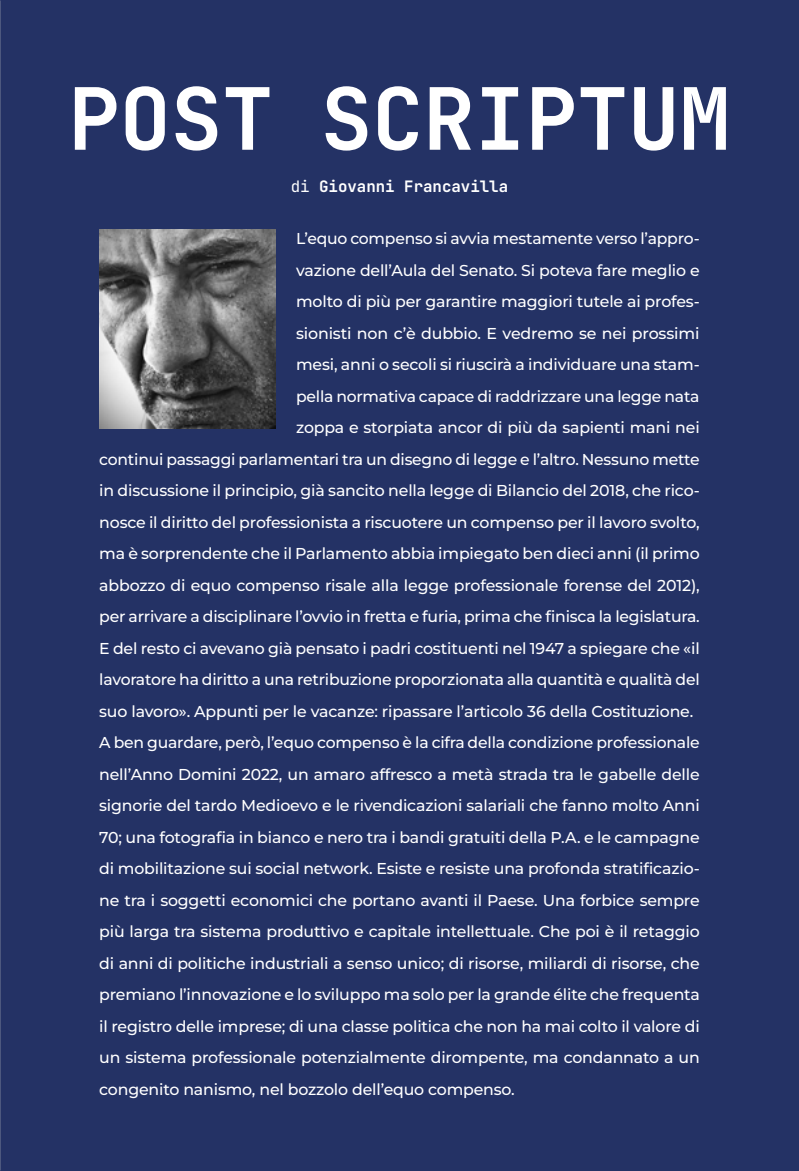
<style>
.page{position:relative;width:799px;height:1171px;background:#243265}
.page>*{position:absolute;margin:0;border:0;box-sizing:border-box;transform-origin:0 0}
.t1{font:700 85.75px "Jet Brains Mono";letter-spacing:-.005em;color:#fff}
.t2{font:500 15.75px "Montserrat";letter-spacing:-.01em;color:#fff}
.t3{font:700 15.75px "Jet Brains Mono";color:#fff}
.s1{font-weight:400}
</style>
<div class="page">
<img style="left:0;top:0;width:1px;height:1171px">
<img style="left:99px;top:229px;width:176px;height:200px">
<h1 class="t1" style="left:68px;top:62px;width:664px">POST SCRIPTUM</h1>
<p class="t3" style="left:291px;top:176px;width:219px"><span class="s1">di</span> Giovanni Francavilla</p>
<p class="t2" style="left:296px;top:228px;width:405px">L’equo compenso si avvia mestamente verso l’appro-</p>
<p class="t2" style="left:296px;top:260px;width:405px">vazione dell’Aula del Senato. Si poteva fare meglio e</p>
<p class="t2" style="left:296px;top:291px;width:405px">molto di più per garantire maggiori tutele ai profes-</p>
<p class="t2" style="left:296px;top:323px;width:405px">sionisti non c’è dubbio. E vedremo se nei prossimi</p>
<p class="t2" style="left:296px;top:354px;width:405px">mesi, anni o secoli si riuscirà a individuare una stam-</p>
<p class="t2" style="left:296px;top:386px;width:405px">pella normativa capace di raddrizzare una legge nata</p>
<p class="t2" style="left:296px;top:417px;width:405px">zoppa e storpiata ancor di più da sapienti mani nei</p>
<p class="t2" style="left:99px;top:449px;width:602px">continui passaggi parlamentari tra un disegno di legge e l’altro. Nessuno mette</p>
<p class="t2" style="left:99px;top:480px;width:602px">in discussione il principio, già sancito nella legge di Bilancio del 2018, che rico-</p>
<p class="t2" style="left:99px;top:512px;width:602px">nosce il diritto del professionista a riscuotere un compenso per il lavoro svolto,</p>
<p class="t2" style="left:99px;top:543px;width:602px">ma è sorprendente che il Parlamento abbia impiegato ben dieci anni (il primo</p>
<p class="t2" style="left:99px;top:575px;width:602px">abbozzo di equo compenso risale alla legge professionale forense del 2012),</p>
<p class="t2" style="left:99px;top:606px;width:602px">per arrivare a disciplinare l’ovvio in fretta e furia, prima che finisca la legislatura.</p>
<p class="t2" style="left:99px;top:638px;width:602px">E del resto ci avevano già pensato i padri costituenti nel 1947 a spiegare che «il</p>
<p class="t2" style="left:99px;top:669px;width:602px">lavoratore ha diritto a una retribuzione proporzionata alla quantità e qualità del</p>
<p class="t2" style="left:99px;top:701px;width:595px">suo lavoro». Appunti per le vacanze: ripassare l’articolo 36 della Costituzione.</p>
<p class="t2" style="left:99px;top:732px;width:602px">A ben guardare, però, l’equo compenso è la cifra della condizione professionale</p>
<p class="t2" style="left:99px;top:764px;width:602px">nell’Anno Domini 2022, un amaro affresco a metà strada tra le gabelle delle</p>
<p class="t2" style="left:99px;top:795px;width:602px">signorie del tardo Medioevo e le rivendicazioni salariali che fanno molto Anni</p>
<p class="t2" style="left:99px;top:827px;width:602px">70; una fotografia in bianco e nero tra i bandi gratuiti della P.A. e le campagne</p>
<p class="t2" style="left:99px;top:858px;width:602px">di mobilitazione sui social network. Esiste e resiste una profonda stratificazio-</p>
<p class="t2" style="left:99px;top:890px;width:602px">ne tra i soggetti economici che portano avanti il Paese. Una forbice sempre</p>
<p class="t2" style="left:99px;top:921px;width:602px">più larga tra sistema produttivo e capitale intellettuale. Che poi è il retaggio</p>
<p class="t2" style="left:99px;top:953px;width:602px">di anni di politiche industriali a senso unico; di risorse, miliardi di risorse, che</p>
<p class="t2" style="left:99px;top:984px;width:602px">premiano l’innovazione e lo sviluppo ma solo per la grande élite che frequenta</p>
<p class="t2" style="left:99px;top:1016px;width:602px">il registro delle imprese; di una classe politica che non ha mai colto il valore di</p>
<p class="t2" style="left:99px;top:1047px;width:602px">un sistema professionale potenzialmente dirompente, ma condannato a un</p>
<p class="t2" style="left:99px;top:1079px;width:417px">congenito nanismo, nel bozzolo dell’equo compenso.</p>
</div>
